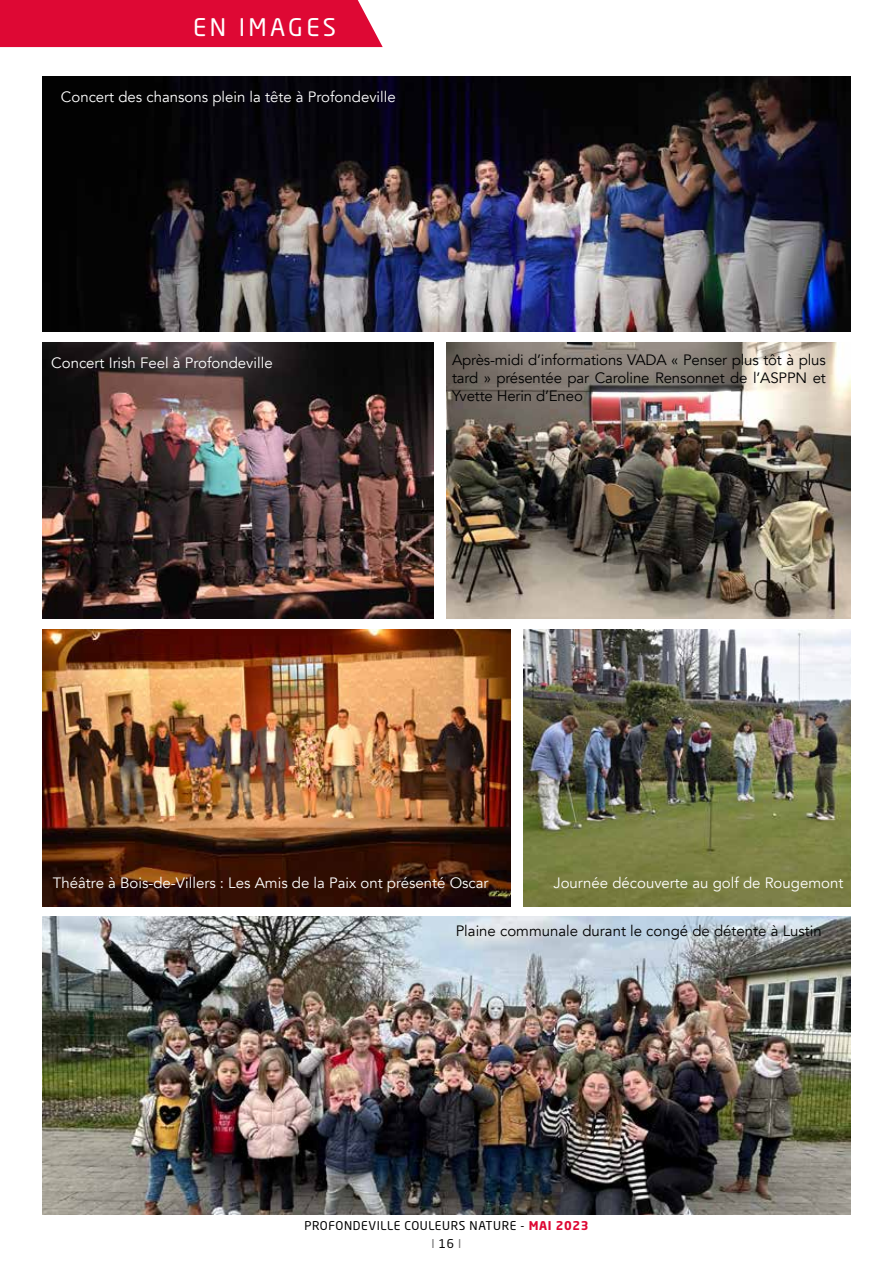
<style>
.page{position:relative;width:893px;height:1263px;background:#fff}
.page>*{position:absolute;margin:0;border:0;box-sizing:border-box;transform-origin:0 0}
.t1{font:24px "Neo Sans W1 G";letter-spacing:.14em;color:#fff}
.t2{font:15px "Avenir";color:#fff}
.t3{font:15px/18px "Avenir";letter-spacing:-.01em;color:#000;text-align:justify}
.t4{font:12px/18.6px "Neo Sans Std";letter-spacing:.05em;color:#000;text-align:center}
.s1{font-weight:700;color:#de0834}
.s2{color:#706f6f}
</style>
<div class="page">
<div style="left:0;top:0;width:383px;height:47px;background:#de0834"></div>
<img style="left:43px;top:342px;width:391px;height:277px">
<img style="left:43px;top:77px;width:807px;height:255px">
<img style="left:43px;top:630px;width:467px;height:276px">
<img style="left:43px;top:917px;width:807px;height:297px">
<img style="left:523px;top:630px;width:327px;height:276px">
<img style="left:446px;top:342px;width:404px;height:277px">
<h1 class="t1" style="left:193px;top:13px;width:144px">EN IMAGES</h1>
<p class="t2" style="left:61px;top:88px;width:336px">Concert des chansons plein la tête à Profondeville</p>
<p class="t2" style="left:51px;top:354px;width:223px">Concert Irish Feel à Profondeville</p>
<p class="t3" style="left:452px;top:351px;width:375px">Après-midi d’informations VADA « Penser plus tôt à plus tard » présentée par Caroline Rensonnet de l’ASPPN et Yvette Herin d’Eneo</p>
<p class="t2" style="left:53px;top:874px;width:437px">Théâtre à Bois-de-Villers : Les Amis de la Paix ont présenté Oscar</p>
<p class="t3" style="left:456px;top:922px;width:368px">Plaine communale durant le congé de détente à Lustin</p>
<p class="t2" style="left:553px;top:874px;width:291px">Journée découverte au golf de Rougemont</p>
<p class="t4" style="left:304px;top:1216px;width:286px">PROFONDEVILLE COULEURS NATURE - <span class="s1">MAI 2023<br></span><span class="s2">I</span> 16 <span class="s2">I</span></p>
</div>
